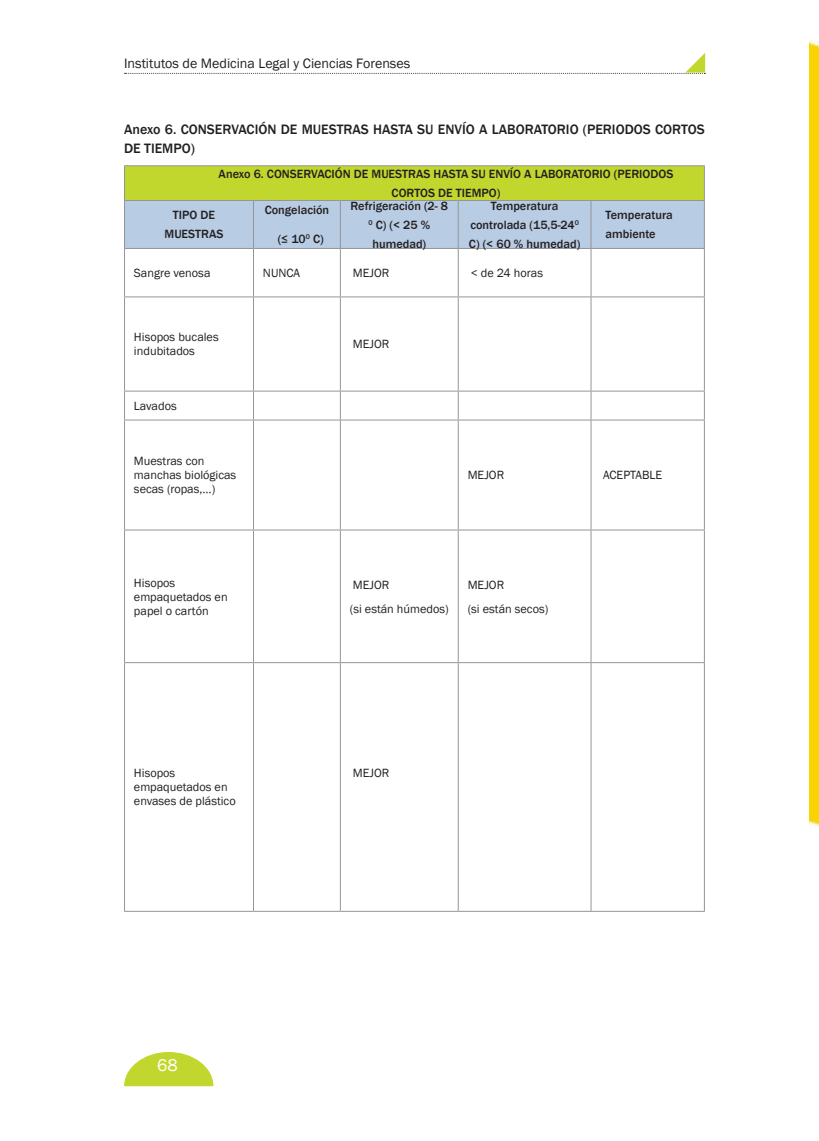
<style>
.page{position:relative;width:819px;height:1141px;background:#fff}
.page>*{position:absolute;margin:0;border:0;box-sizing:border-box;transform-origin:0 0}
.t1{font:17.5px "Franklin Gothic";color:#fff}
.Título_2{font:500 14px/19.2px "Franklin Gothic";color:#231f20}
.t2{font:14px "Franklin Gothic";color:#231f20}
.PARRAFO_m{font:12.25px/14px "Franklin Gothic";color:#231f20}
.PARRAFO_m-2{font:500 12.25px/19.2px "Franklin Gothic";color:#231f20;text-align:center}
</style>
<div class="page">
<svg style="left:124px;top:1052px;width:89px;height:34px"></svg>
<svg style="left:124px;top:53px;width:581px;height:21px"></svg>
<div style="left:124px;top:166px;width:580px;height:34px;background:#c1d72e"></div>
<div style="left:125px;top:201px;width:579px;height:47px;background:#b8cce4"></div>
<hr style="left:124px;top:165px;width:129px;height:1px;background:#939598">
<hr style="left:124px;top:166px;width:1px;height:34px;background:#939598">
<hr style="left:253px;top:165px;width:87px;height:1px;background:#939598">
<hr style="left:340px;top:165px;width:118px;height:1px;background:#939598">
<hr style="left:458px;top:165px;width:133px;height:1px;background:#939598">
<hr style="left:591px;top:165px;width:113px;height:1px;background:#939598">
<hr style="left:704px;top:166px;width:1px;height:34px;background:#939598">
<hr style="left:124px;top:200px;width:129px;height:1px;background:#939598">
<hr style="left:124px;top:201px;width:1px;height:47px;background:#939598">
<hr style="left:253px;top:200px;width:87px;height:1px;background:#939598">
<hr style="left:253px;top:201px;width:1px;height:47px;background:#939598">
<hr style="left:340px;top:200px;width:118px;height:1px;background:#939598">
<hr style="left:340px;top:201px;width:1px;height:47px;background:#939598">
<hr style="left:458px;top:200px;width:133px;height:1px;background:#939598">
<hr style="left:458px;top:201px;width:1px;height:47px;background:#939598">
<hr style="left:591px;top:200px;width:113px;height:1px;background:#939598">
<hr style="left:590px;top:201px;width:1px;height:47px;background:#939598">
<hr style="left:704px;top:201px;width:1px;height:47px;background:#939598">
<hr style="left:124px;top:248px;width:129px;height:1px;background:#939598">
<hr style="left:124px;top:249px;width:1px;height:47px;background:#939598">
<hr style="left:253px;top:248px;width:87px;height:1px;background:#939598">
<hr style="left:253px;top:249px;width:1px;height:47px;background:#939598">
<hr style="left:340px;top:248px;width:118px;height:1px;background:#939598">
<hr style="left:340px;top:249px;width:1px;height:47px;background:#939598">
<hr style="left:458px;top:248px;width:133px;height:1px;background:#939598">
<hr style="left:458px;top:249px;width:1px;height:47px;background:#939598">
<hr style="left:591px;top:248px;width:113px;height:1px;background:#939598">
<hr style="left:590px;top:249px;width:1px;height:47px;background:#939598">
<hr style="left:704px;top:249px;width:1px;height:47px;background:#939598">
<hr style="left:124px;top:296px;width:129px;height:1px;background:#939598">
<hr style="left:124px;top:297px;width:1px;height:94px;background:#939598">
<hr style="left:253px;top:296px;width:87px;height:1px;background:#939598">
<hr style="left:253px;top:297px;width:1px;height:94px;background:#939598">
<hr style="left:340px;top:296px;width:118px;height:1px;background:#939598">
<hr style="left:340px;top:297px;width:1px;height:94px;background:#939598">
<hr style="left:458px;top:296px;width:133px;height:1px;background:#939598">
<hr style="left:458px;top:297px;width:1px;height:94px;background:#939598">
<hr style="left:591px;top:296px;width:113px;height:1px;background:#939598">
<hr style="left:590px;top:297px;width:1px;height:94px;background:#939598">
<hr style="left:704px;top:297px;width:1px;height:94px;background:#939598">
<hr style="left:124px;top:391px;width:129px;height:1px;background:#939598">
<svg style="left:124px;top:392px;width:1px;height:28px"></svg>
<hr style="left:253px;top:391px;width:87px;height:1px;background:#939598">
<svg style="left:253px;top:392px;width:1px;height:28px"></svg>
<hr style="left:340px;top:391px;width:118px;height:1px;background:#939598">
<svg style="left:340px;top:392px;width:1px;height:28px"></svg>
<hr style="left:458px;top:391px;width:133px;height:1px;background:#939598">
<svg style="left:458px;top:392px;width:1px;height:28px"></svg>
<hr style="left:591px;top:391px;width:113px;height:1px;background:#939598">
<svg style="left:590px;top:392px;width:1px;height:28px"></svg>
<svg style="left:704px;top:392px;width:1px;height:28px"></svg>
<hr style="left:124px;top:420px;width:129px;height:1px;background:#939598">
<hr style="left:124px;top:420px;width:1px;height:110px;background:#939598">
<hr style="left:253px;top:420px;width:87px;height:1px;background:#939598">
<hr style="left:253px;top:420px;width:1px;height:110px;background:#939598">
<hr style="left:340px;top:420px;width:118px;height:1px;background:#939598">
<hr style="left:340px;top:420px;width:1px;height:110px;background:#939598">
<hr style="left:458px;top:420px;width:133px;height:1px;background:#939598">
<hr style="left:458px;top:420px;width:1px;height:110px;background:#939598">
<hr style="left:591px;top:420px;width:113px;height:1px;background:#939598">
<hr style="left:590px;top:420px;width:1px;height:110px;background:#939598">
<hr style="left:704px;top:420px;width:1px;height:110px;background:#939598">
<hr style="left:124px;top:530px;width:129px;height:1px;background:#939598">
<hr style="left:124px;top:530px;width:1px;height:132px;background:#939598">
<hr style="left:253px;top:530px;width:87px;height:1px;background:#939598">
<hr style="left:253px;top:530px;width:1px;height:132px;background:#939598">
<hr style="left:340px;top:530px;width:118px;height:1px;background:#939598">
<hr style="left:340px;top:530px;width:1px;height:132px;background:#939598">
<hr style="left:458px;top:530px;width:133px;height:1px;background:#939598">
<hr style="left:458px;top:530px;width:1px;height:132px;background:#939598">
<hr style="left:591px;top:530px;width:113px;height:1px;background:#939598">
<hr style="left:590px;top:530px;width:1px;height:132px;background:#939598">
<hr style="left:704px;top:530px;width:1px;height:132px;background:#939598">
<hr style="left:124px;top:662px;width:129px;height:1px;background:#939598">
<hr style="left:124px;top:663px;width:1px;height:248px;background:#939598">
<hr style="left:253px;top:662px;width:87px;height:1px;background:#939598">
<hr style="left:253px;top:663px;width:1px;height:248px;background:#939598">
<hr style="left:340px;top:662px;width:118px;height:1px;background:#939598">
<hr style="left:340px;top:663px;width:1px;height:248px;background:#939598">
<hr style="left:458px;top:662px;width:133px;height:1px;background:#939598">
<hr style="left:458px;top:663px;width:1px;height:248px;background:#939598">
<hr style="left:591px;top:662px;width:113px;height:1px;background:#939598">
<hr style="left:590px;top:663px;width:1px;height:248px;background:#939598">
<hr style="left:704px;top:663px;width:1px;height:248px;background:#939598">
<hr style="left:124px;top:911px;width:129px;height:1px;background:#939598">
<hr style="left:253px;top:911px;width:87px;height:1px;background:#939598">
<hr style="left:340px;top:911px;width:118px;height:1px;background:#939598">
<hr style="left:458px;top:911px;width:133px;height:1px;background:#939598">
<hr style="left:591px;top:911px;width:113px;height:1px;background:#939598">
<div style="left:809px;top:41px;width:10px;height:785px;background:#fbd300"></div>
<p class="t2" style="left:124px;top:55px;width:287px">Institutos de Medicina Legal y Ciencias Forenses</p>
<p class="Título_2" style="left:124px;top:120px;width:582px">Anexo 6. CONSERVACIÓN DE MUESTRAS HASTA SU ENVÍO A LABORATORIO (PERIODOS CORTOS<br>DE TIEMPO)</p>
<p class="PARRAFO_m-2" style="left:219px;top:164px;width:456px">Anexo 6. CONSERVACIÓN DE MUESTRAS HASTA SU ENVÍO A LABORATORIO (PERIODOS<br>CORTOS DE TIEMPO)</p>
<p class="PARRAFO_m-2" style="left:164px;top:206px;width:60px">TIPO DE<br>MUESTRAS</p>
<p class="PARRAFO_m-2" style="left:350px;top:196px;width:99px">Refrigeración (2- 8<br><sup>0</sup> C) (&lt; 25 % humedad)</p>
<p class="PARRAFO_m-2" style="left:469px;top:196px;width:113px">Temperatura controlada (15,5-24<sup>0<br></sup>C) (&lt; 60 % humedad)</p>
<p class="PARRAFO_m-2" style="left:605px;top:206px;width:69px;text-align:left">Temperatura ambiente</p>
<p class="PARRAFO_m-2" style="left:265px;top:201px;width:66px">Congelación</p>
<p class="PARRAFO_m-2" style="left:278px;top:230px;width:48px">(≤ 10<sup>0</sup> C)</p>
<p class="PARRAFO_m" style="left:134px;top:266px;width:78px">Sangre venosa</p>
<p class="PARRAFO_m" style="left:263px;top:266px;width:39px">NUNCA</p>
<p class="PARRAFO_m" style="left:353px;top:266px;width:38px">MEJOR</p>
<p class="PARRAFO_m" style="left:470px;top:266px;width:74px">&lt; de 24 horas</p>
<p class="PARRAFO_m" style="left:134px;top:330px;width:86px">Hisopos bucales indubitados</p>
<p class="PARRAFO_m" style="left:353px;top:337px;width:38px">MEJOR</p>
<p class="PARRAFO_m" style="left:134px;top:399px;width:44px">Lavados</p>
<p class="PARRAFO_m" style="left:134px;top:454px;width:104px">Muestras con manchas biológicas secas (ropas,…)</p>
<p class="PARRAFO_m" style="left:467px;top:468px;width:38px">MEJOR</p>
<p class="PARRAFO_m" style="left:603px;top:468px;width:60px">ACEPTABLE</p>
<p class="PARRAFO_m" style="left:134px;top:576px;width:95px">Hisopos empaquetados en papel o cartón</p>
<p class="PARRAFO_m" style="left:353px;top:578px;width:38px">MEJOR</p>
<p class="PARRAFO_m" style="left:350px;top:602px;width:100px">(si están húmedos)</p>
<p class="PARRAFO_m" style="left:467px;top:578px;width:38px">MEJOR</p>
<p class="PARRAFO_m" style="left:467px;top:602px;width:82px">(si están secos)</p>
<p class="PARRAFO_m" style="left:134px;top:766px;width:103px">Hisopos empaquetados en envases de plástico</p>
<p class="PARRAFO_m" style="left:353px;top:766px;width:38px">MEJOR</p>
<h1 class="t1" style="left:157px;top:1054px;width:22px">68</h1>
</div>
